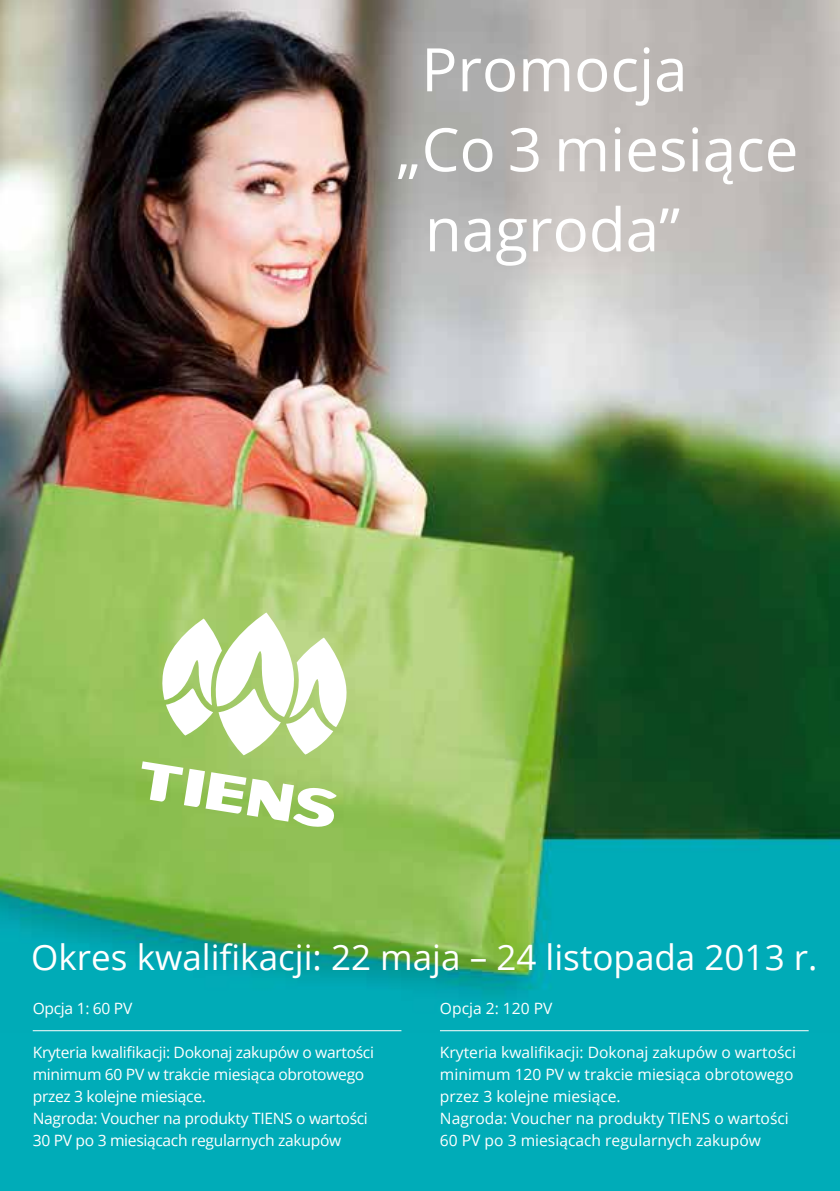
<style>
.page{position:relative;width:840px;height:1191px;background:#fff}
.page>*{position:absolute;margin:0;border:0;box-sizing:border-box;transform-origin:0 0}
.t1{font:60px "Open Sans";color:#fff}
.t2{font:35px "Open Sans";color:#fff}
.t3{font:15.6px/22px "Open Sans";color:#fff}
.t4{font:15.6px/22px "Open Sans";letter-spacing:-.02em;color:#fff}
</style>
<div class="page">
<img style="left:0;top:0;width:839px;height:1033px">
<div style="left:0;top:1033px;width:839px;height:158px;background:#00acb8"></div>
<svg style="left:161px;top:612px;width:190px;height:143px"></svg>
<svg style="left:141px;top:761px;width:196px;height:66px"></svg>
<hr style="left:33px;top:1030px;width:368px;height:1px;background:#fff">
<hr style="left:439px;top:1030px;width:369px;height:1px;background:#fff">
<h1 class="t1" style="left:421px;top:28px;width:267px">Promocja</h1>
<h1 class="t1" style="left:397px;top:108px;width:402px">„Co 3 miesiące</h1>
<h1 class="t1" style="left:424px;top:188px;width:256px">nagroda”</h1>
<h2 class="t2" style="left:31px;top:933px;width:787px">Okres kwalifikacji: 22 maja – 24 listopada 2013 r.</h2>
<p class="t4" style="left:33px;top:996px;width:101px">Opcja 1: 60 PV</p>
<p class="t4" style="left:33px;top:1040px;width:342px">Kryteria kwalifikacji: Dokonaj zakupów o wartości minimum 60 PV w trakcie miesiąca obrotowego przez 3 kolejne miesiące.<br>Nagroda: Voucher na produkty TIENS o wartości 30 PV po 3 miesiącach regularnych zakupów</p>
<p class="t3" style="left:439px;top:996px;width:114px">Opcja 2: 120 PV</p>
<p class="t3" style="left:439px;top:1040px;width:357px">Kryteria kwalifikacji: Dokonaj zakupów o wartości minimum 120 PV w trakcie miesiąca obrotowego przez 3 kolejne miesiące.<br>Nagroda: Voucher na produkty TIENS o wartości 60 PV po 3 miesiącach regularnych zakupów</p>
</div>
